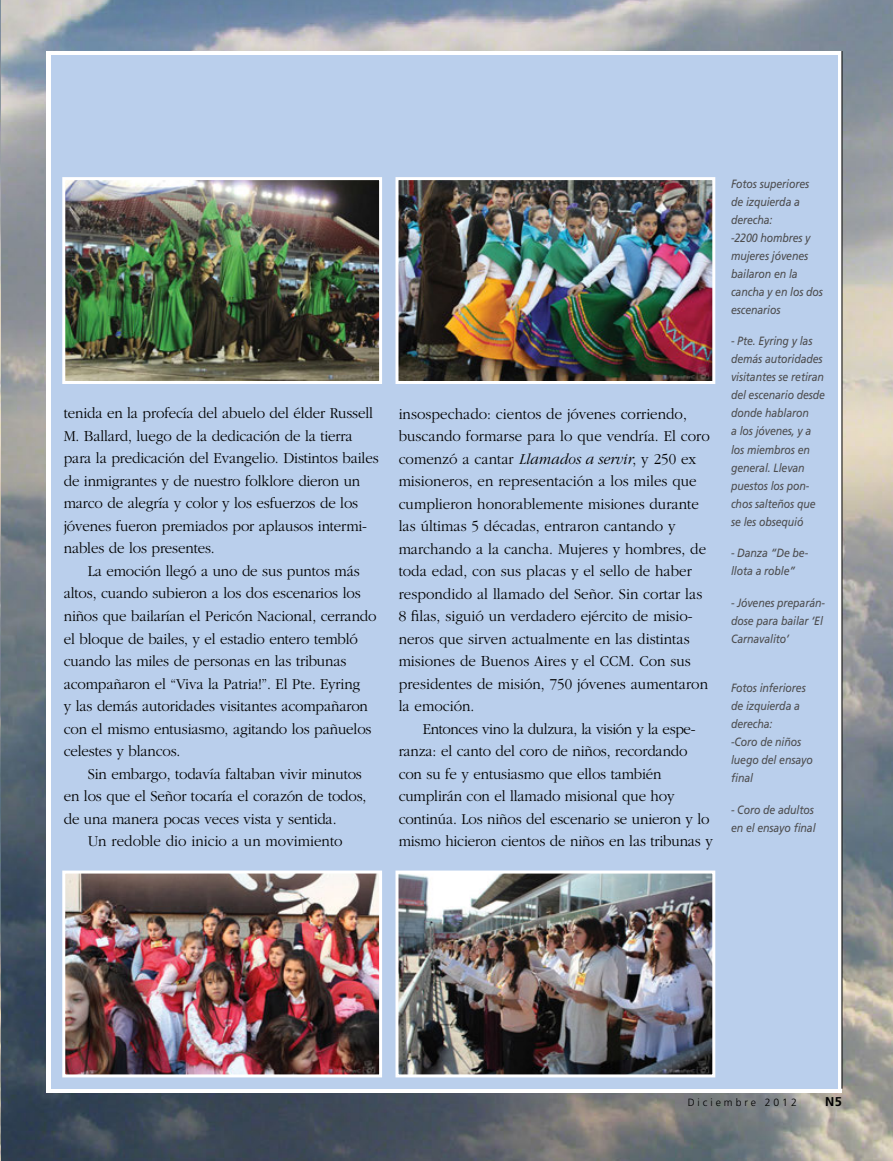
<style>
.page{position:relative;width:893px;height:1161px;background:#fff}
.page>*{position:absolute;margin:0;border:0;box-sizing:border-box;transform-origin:0 0}
.t1{font:300 15.75px/22.5px "Garamond";letter-spacing:-.01em;color:#000;scale:.95 1}
.t2{font:700 12.75px "Frutiger";color:#000}
.t3{font:italic 12px/18px "Frutiger";letter-spacing:-.01em;color:#4d4d4f;scale:.88 1}
.t4{font:300 10.5px "Frutiger";letter-spacing:.28em;color:#000}
.s1{font-style:italic}
</style>
<div class="page">
<img style="left:1px;top:0;width:892px;height:1161px">
<div style="left:51px;top:55px;width:787px;height:1034px;background:#bacfec"></div>
<hr style="left:842px;top:51px;width:1px;height:1038px;background:#000">
<img style="left:66px;top:181px;width:312px;height:199px">
<div style="left:62px;top:177px;width:320px;height:207px;border:3px solid #fff"></div>
<img style="left:66px;top:874px;width:312px;height:199px">
<div style="left:62px;top:870px;width:320px;height:207px;border:3px solid #fff"></div>
<img style="left:399px;top:181px;width:312px;height:199px">
<div style="left:395px;top:177px;width:320px;height:207px;border:3px solid #fff"></div>
<img style="left:399px;top:874px;width:312px;height:199px">
<div style="left:395px;top:870px;width:320px;height:207px;border:3px solid #fff"></div>
<p class="t1" style="left:64px;top:402px;width:333px">tenida en la profecía del abuelo del élder Russell M. Ballard, luego de la dedicación de la tierra para la predicación del Evangelio. Distintos bailes de inmigrantes y de nuestro folklore dieron un marco de alegría y color y los esfuerzos de los jóvenes fueron premiados por aplausos intermi&shy;nables de los presentes.</p>
<p class="t1" style="left:64px;top:560px;width:331px;text-indent:24px">La emoción llegó a uno de sus puntos más altos, cuando subieron a los dos escenarios los niños que bailarían el Pericón Nacional, cerrando el bloque de bailes, y el estadio entero tembló cuando las miles de personas en las tribunas acompañaron el “Viva la Patria!”. El Pte. Eyring<br>y las demás autoridades visitantes acompañaron con el mismo entusiasmo, agitando los pañuelos celestes y blancos.</p>
<p class="t1" style="left:88px;top:762px;width:290px">Sin embargo, todavía faltaban vivir minutos</p>
<p class="t1" style="left:64px;top:785px;width:320px">en los que el Señor tocaría el corazón de todos,</p>
<p class="t1" style="left:64px;top:807px;width:289px">de una manera pocas veces vista y sentida.</p>
<p class="t1" style="left:88px;top:830px;width:270px">Un redoble dio inicio a un movimiento</p>
<p class="t1" style="left:399px;top:402px;width:329px">insospechado: cientos de jóvenes corriendo, buscando formarse para lo que vendría. El coro comenzó a cantar <span class="s1">Llamados a servir</span>, y 250 ex misioneros, en representación a los miles que cumplieron honorablemente misiones durante las últimas 5 décadas, entraron cantando y marchando a la cancha. Mujeres y hombres, de toda edad, con sus placas y el sello de haber respondido al llamado del Señor. Sin cortar las 8 filas, siguió un verdadero ejército de misio&shy;neros que sirven actualmente en las distintas misiones de Buenos Aires y el CCM. Con sus presidentes de misión, 750 jóvenes aumentaron la emoción.</p>
<p class="t1" style="left:399px;top:717px;width:332px;text-indent:24px">Entonces vino la dulzura, la visión y la espe&shy;ranza: el canto del coro de niños, recordando con su fe y entusiasmo que ellos también cumplirán con el llamado misional que hoy continúa. Los niños del escenario se unieron y lo mismo hicieron cientos de niños en las tribunas y</p>
<p class="t3" style="left:731px;top:175px;width:106px">Fotos superiores de izquierda a derecha:<br>-2200 hombres y mujeres jóvenes bailaron en la cancha y en los dos escenarios</p>
<p class="t3" style="left:731px;top:332px;width:108px">- Pte. Eyring y las demás autoridades visitantes se retiran del escenario desde donde hablaron<br>a los jóvenes, y a los miembros en general. Llevan puestos los pon&shy;chos salteños que se les obsequió</p>
<p class="t3" style="left:731px;top:544px;width:89px">- Danza “De be&shy;llota a roble”</p>
<p class="t3" style="left:731px;top:593px;width:108px">- Jóvenes preparán&shy;dose para bailar ‘El<br>Carnavalito’</p>
<p class="t3" style="left:731px;top:679px;width:94px">Fotos inferiores de izquierda a derecha:<br>-Coro de niños luego del ensayo final</p>
<p class="t3" style="left:731px;top:800px;width:98px">- Coro de adultos en el ensayo final</p>
<p class="t4" style="left:688px;top:1096px;width:111px">Diciembre 2012</p>
<p class="t2" style="left:825px;top:1094px;width:18px">N5</p>
</div>
